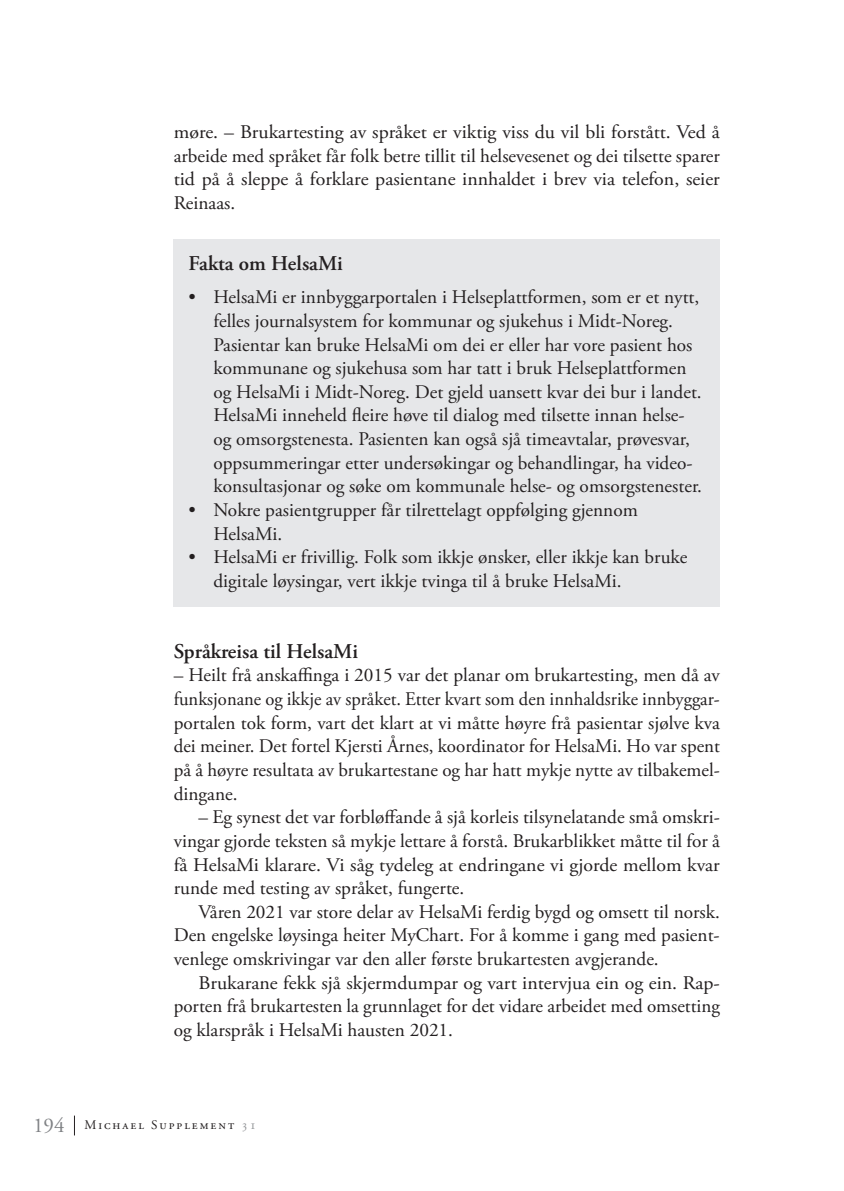
<style>
.page{position:relative;width:844px;height:1191px;background:#fff}
.page>*{position:absolute;margin:0;border:0;box-sizing:border-box;transform-origin:0 0}
.t1{font:600 21px "Adobe Garamond Pro";color:#231f20}
.t2{font:19.25px/23.6px "Adobe Garamond Pro";color:#231f20;text-align:justify}
.t3{font:13.12px "Adobe Garamond Pro";letter-spacing:.15em;color:#231f20}
.s1{font-size:21px;color:#808285}
.s2{color:#939598}
</style>
<div class="page">
<svg style="left:74px;top:1115px;width:1px;height:20px"></svg>
<div style="left:174px;top:239px;width:545px;height:368px;background:#e6e7e9"></div>
<p class="t2" style="left:174px;top:121px;width:547px">møre. – Brukartesting av språket er viktig viss du vil bli forstått. Ved å arbeide med språket får folk betre tillit til helsevesenet og dei tilsette sparer tid på å sleppe å forklare pasientane innhaldet i brev via telefon, seier Reinaas.</p>
<p class="t1" style="left:189px;top:251px;width:156px">Fakta om HelsaMi</p>
<p class="t2" style="left:213px;top:286px;width:490px;text-align:left;text-indent:-25px">• HelsaMi er innbyggarportalen i Helseplattformen, som er et nytt, felles journalsystem for kommunar og sjukehus i Midt-Noreg.<br>Pasientar kan bruke HelsaMi om dei er eller har vore pasient hos kommunane og sjukehusa som har tatt i bruk Helseplattformen og HelsaMi i Midt-Noreg. Det gjeld uansett kvar dei bur i landet.<br>HelsaMi inneheld fleire høve til dialog med tilsette innan helse&shy;og omsorgstenesta. Pasienten kan også sjå timeavtalar, prøvesvar, oppsummeringar etter undersøkingar og behandlingar, ha video&shy;konsultasjonar og søke om kommunale helse- og omsorgstenester.</p>
<p class="t2" style="left:213px;top:499px;width:426px;text-indent:-25px">• Nokre pasientgrupper får tilrettelagt oppfølging gjennom<br>HelsaMi.</p>
<p class="t2" style="left:213px;top:546px;width:475px;text-indent:-25px">• HelsaMi er frivillig. Folk som ikkje ønsker, eller ikkje kan bruke digitale løysingar, vert ikkje tvinga til å bruke HelsaMi.</p>
<p class="t1" style="left:174px;top:639px;width:186px">Språkreisa til HelsaMi</p>
<p class="t2" style="left:174px;top:664px;width:547px">– Heilt frå anskaffinga i 2015 var det planar om brukartesting, men då av funksjonane og ikkje av språket. Etter kvart som den innhaldsrike innbyggar&shy;portalen tok form, vart det klart at vi måtte høyre frå pasientar sjølve kva dei meiner. Det fortel Kjersti Årnes, koordinator for HelsaMi. Ho var spent på å høyre resultata av brukartestane og har hatt mykje nytte av tilbakemel&shy;dingane.</p>
<p class="t2" style="left:174px;top:806px;width:547px;text-indent:25px">– Eg synest det var forbløffande å sjå korleis tilsynelatande små omskri&shy;vingar gjorde teksten så mykje lettare å forstå. Brukarblikket måtte til for å få HelsaMi klarare. Vi såg tydeleg at endringane vi gjorde mellom kvar runde med testing av språket, fungerte.</p>
<p class="t2" style="left:174px;top:900px;width:547px;text-indent:25px">Våren 2021 var store delar av HelsaMi ferdig bygd og omsett til norsk.<br>Den engelske løysinga heiter MyChart. For å komme i gang med pasient&shy;venlege omskrivingar var den aller første brukartesten avgjerande.</p>
<p class="t2" style="left:174px;top:971px;width:547px;text-indent:25px">Brukarane fekk sjå skjermdumpar og vart intervjua ein og ein. Rap&shy;porten frå brukartesten la grunnlaget for det vidare arbeidet med omsetting og klarspråk i HelsaMi hausten 2021.</p>
<p class="t3" style="left:33px;top:1117px;width:225px"><span class="s1">194</span> Michael Supplement <span class="s2">31</span></p>
</div>
